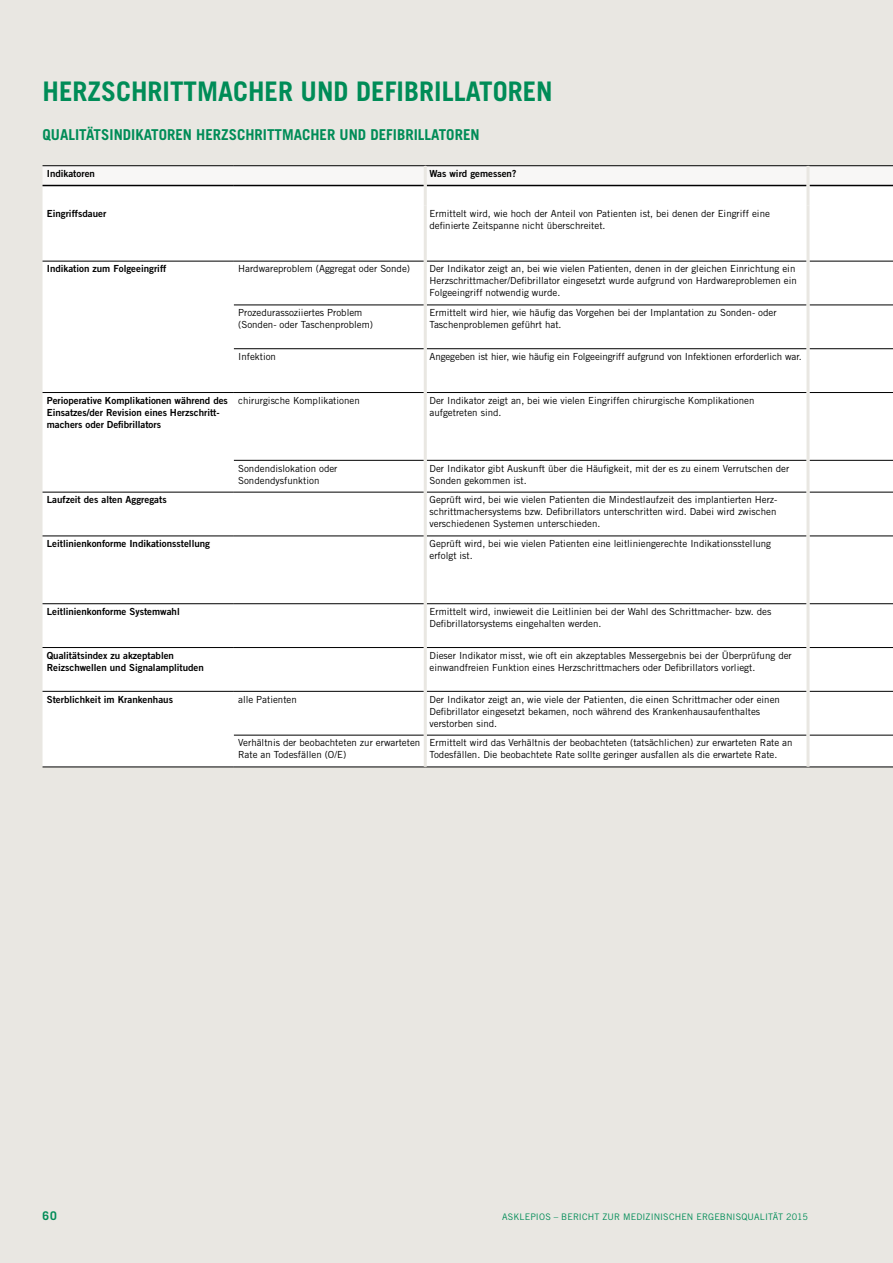
<style>
.page{position:relative;width:893px;height:1263px;background:#e9e7e2}
.page>*{position:absolute;margin:0;border:0;box-sizing:border-box;transform-origin:0 0}
.t1{font:700 27px "Trade Gothic LT Std";color:#008c57}
.t2{font:700 15px "Trade Gothic LT Std";color:#008c57}
.t3{font:700 12px "Trade Gothic LT Std";color:#008c57}
.t4{font:9.75px/12px "Trade Gothic LT Std";color:#000}
.t5{font:9.75px/12px "Trade Gothic LT Std Bd 2";color:#000}
.t6{font:9px "Trade Gothic LT Std";letter-spacing:.015em;color:#008c57}
</style>
<div class="page">
<svg style="left:43px;top:166px;width:850px;height:19px;background:#f1f0f0"></svg>
<div style="left:43px;top:186px;width:850px;height:581px;background:#fff"></div>
<hr style="left:43px;top:392px;width:191px;height:1px;background:#000">
<hr style="left:43px;top:492px;width:191px;height:1px;background:#000">
<hr style="left:43px;top:767px;width:191px;height:1px;background:#000">
<hr style="left:43px;top:165px;width:191px;height:1px;background:#000">
<hr style="left:43px;top:185px;width:191px;height:1px;background:#000">
<hr style="left:234px;top:165px;width:191px;height:1px;background:#000">
<hr style="left:234px;top:185px;width:190px;height:1px;background:#000">
<hr style="left:425px;top:165px;width:383px;height:1px;background:#000">
<hr style="left:427px;top:185px;width:379px;height:1px;background:#000">
<hr style="left:808px;top:165px;width:85px;height:1px;background:#000">
<hr style="left:809px;top:185px;width:84px;height:1px;background:#000">
<hr style="left:43px;top:261px;width:191px;height:1px;background:#000">
<hr style="left:234px;top:261px;width:190px;height:1px;background:#000">
<hr style="left:427px;top:261px;width:379px;height:1px;background:#000">
<hr style="left:809px;top:261px;width:84px;height:1px;background:#000">
<hr style="left:234px;top:305px;width:190px;height:1px;background:#000">
<hr style="left:427px;top:305px;width:379px;height:1px;background:#000">
<hr style="left:809px;top:305px;width:84px;height:1px;background:#000">
<hr style="left:234px;top:348px;width:190px;height:1px;background:#000">
<hr style="left:427px;top:348px;width:379px;height:1px;background:#000">
<hr style="left:809px;top:348px;width:84px;height:1px;background:#000">
<hr style="left:234px;top:392px;width:190px;height:1px;background:#000">
<hr style="left:427px;top:392px;width:379px;height:1px;background:#000">
<hr style="left:809px;top:392px;width:84px;height:1px;background:#000">
<hr style="left:234px;top:460px;width:190px;height:1px;background:#000">
<hr style="left:427px;top:460px;width:379px;height:1px;background:#000">
<hr style="left:809px;top:460px;width:84px;height:1px;background:#000">
<hr style="left:234px;top:492px;width:190px;height:1px;background:#000">
<hr style="left:427px;top:492px;width:379px;height:1px;background:#000">
<hr style="left:809px;top:492px;width:84px;height:1px;background:#000">
<hr style="left:43px;top:536px;width:191px;height:1px;background:#000">
<hr style="left:234px;top:536px;width:190px;height:1px;background:#000">
<hr style="left:427px;top:536px;width:379px;height:1px;background:#000">
<hr style="left:809px;top:536px;width:84px;height:1px;background:#000">
<hr style="left:43px;top:603px;width:191px;height:1px;background:#000">
<hr style="left:234px;top:603px;width:190px;height:1px;background:#000">
<hr style="left:427px;top:603px;width:379px;height:1px;background:#000">
<hr style="left:809px;top:603px;width:84px;height:1px;background:#000">
<hr style="left:43px;top:647px;width:191px;height:1px;background:#000">
<hr style="left:234px;top:647px;width:190px;height:1px;background:#000">
<hr style="left:427px;top:647px;width:379px;height:1px;background:#000">
<hr style="left:809px;top:647px;width:84px;height:1px;background:#000">
<hr style="left:43px;top:691px;width:191px;height:1px;background:#000">
<hr style="left:234px;top:691px;width:190px;height:1px;background:#000">
<hr style="left:427px;top:691px;width:379px;height:1px;background:#000">
<hr style="left:809px;top:691px;width:84px;height:1px;background:#000">
<hr style="left:234px;top:735px;width:190px;height:1px;background:#000">
<hr style="left:427px;top:735px;width:379px;height:1px;background:#000">
<hr style="left:809px;top:735px;width:84px;height:1px;background:#000">
<hr style="left:234px;top:767px;width:191px;height:1px;background:#000">
<hr style="left:425px;top:767px;width:383px;height:1px;background:#000">
<hr style="left:808px;top:767px;width:85px;height:1px;background:#000">
<hr style="left:424px;top:166px;width:3px;height:20px;background:#e9e7e2">
<hr style="left:806px;top:166px;width:3px;height:20px;background:#e9e7e2">
<hr style="left:424px;top:186px;width:3px;height:19px;background:#e9e7e2">
<hr style="left:806px;top:186px;width:3px;height:19px;background:#e9e7e2">
<hr style="left:424px;top:205px;width:3px;height:56px;background:#e9e7e2">
<hr style="left:806px;top:205px;width:3px;height:56px;background:#e9e7e2">
<hr style="left:424px;top:261px;width:3px;height:44px;background:#e9e7e2">
<hr style="left:806px;top:261px;width:3px;height:44px;background:#e9e7e2">
<hr style="left:424px;top:305px;width:3px;height:44px;background:#e9e7e2">
<hr style="left:806px;top:305px;width:3px;height:44px;background:#e9e7e2">
<hr style="left:424px;top:349px;width:3px;height:43px;background:#e9e7e2">
<hr style="left:806px;top:349px;width:3px;height:43px;background:#e9e7e2">
<hr style="left:424px;top:392px;width:3px;height:68px;background:#e9e7e2">
<hr style="left:806px;top:392px;width:3px;height:68px;background:#e9e7e2">
<hr style="left:424px;top:460px;width:3px;height:32px;background:#e9e7e2">
<hr style="left:806px;top:460px;width:3px;height:32px;background:#e9e7e2">
<hr style="left:424px;top:492px;width:3px;height:44px;background:#e9e7e2">
<hr style="left:806px;top:492px;width:3px;height:44px;background:#e9e7e2">
<hr style="left:424px;top:536px;width:3px;height:68px;background:#e9e7e2">
<hr style="left:806px;top:536px;width:3px;height:68px;background:#e9e7e2">
<hr style="left:424px;top:604px;width:3px;height:43px;background:#e9e7e2">
<hr style="left:806px;top:604px;width:3px;height:43px;background:#e9e7e2">
<hr style="left:424px;top:647px;width:3px;height:44px;background:#e9e7e2">
<hr style="left:806px;top:647px;width:3px;height:44px;background:#e9e7e2">
<hr style="left:424px;top:691px;width:3px;height:44px;background:#e9e7e2">
<hr style="left:806px;top:691px;width:3px;height:44px;background:#e9e7e2">
<hr style="left:424px;top:735px;width:3px;height:32px;background:#e9e7e2">
<hr style="left:806px;top:735px;width:3px;height:32px;background:#e9e7e2">
<h1 class="t1" style="left:43px;top:75px;width:512px">HERZSCHRITTMACHER UND DEFIBRILLATOREN</h1>
<h2 class="t2" style="left:43px;top:125px;width:439px">QUALITÄTSINDIKATOREN HERZSCHRITTMACHER UND DEFIBRILLATOREN</h2>
<p class="t5" style="left:47px;top:167px;width:50px">Indikatoren</p>
<p class="t5" style="left:429px;top:167px;width:88px">Was wird gemessen?</p>
<p class="t5" style="left:47px;top:207px;width:61px">Eingriffsdauer</p>
<p class="t4" style="left:429px;top:207px;width:342px">Ermittelt wird, wie hoch der Anteil von Patienten ist, bei denen der Eingriff eine definierte Zeitspanne nicht überschreitet.</p>
<p class="t5" style="left:47px;top:263px;width:121px">Indikation zum Folgeeingriff</p>
<p class="t4" style="left:238px;top:263px;width:173px">Hardwareproblem (Aggregat oder Sonde)</p>
<p class="t4" style="left:429px;top:263px;width:369px">Der Indikator zeigt an, bei wie vielen Patienten, denen in der gleichen Einrichtung ein<br>Herzschrittmacher/Defibrillator eingesetzt wurde aufgrund von Hardwareproblemen ein<br>Folgeeingriff notwendig wurde.</p>
<p class="t4" style="left:238px;top:307px;width:137px">Prozedurassoziiertes Problem (Sonden- oder Taschenproblem)</p>
<p class="t4" style="left:429px;top:307px;width:349px">Ermittelt wird hier, wie häufig das Vorgehen bei der Implantation zu Sonden- oder<br>Taschenproblemen geführt hat.</p>
<p class="t4" style="left:238px;top:350px;width:39px">Infektion</p>
<p class="t4" style="left:429px;top:350px;width:374px">Angegeben ist hier, wie häufig ein Folgeeingriff aufgrund von Infektionen erforderlich war.</p>
<p class="t5" style="left:47px;top:394px;width:183px">Perioperative Komplikationen während des<br>Einsatzes/der Revision eines Herzschritt&shy;machers oder Defibrillators</p>
<p class="t4" style="left:238px;top:394px;width:123px">chirurgische Komplikationen</p>
<p class="t4" style="left:429px;top:394px;width:326px">Der Indikator zeigt an, bei wie vielen Eingriffen chirurgische Komplikationen aufgetreten sind.</p>
<p class="t4" style="left:238px;top:462px;width:101px">Sondendislokation oder<br>Sondendysfunktion</p>
<p class="t4" style="left:429px;top:462px;width:361px">Der Indikator gibt Auskunft über die Häufigkeit, mit der es zu einem Verrutschen der<br>Sonden gekommen ist.</p>
<p class="t5" style="left:47px;top:494px;width:121px">Laufzeit des alten Aggregats</p>
<p class="t4" style="left:429px;top:494px;width:349px;text-align:justify">Geprüft wird, bei wie vielen Patienten die Mindestlaufzeit des implantierten Herz&shy;schrittmachersystems bzw. Defibrillators unterschritten wird. Dabei wird zwischen verschiedenen Systemen unterschieden.</p>
<p class="t5" style="left:47px;top:538px;width:165px">Leitlinienkonforme Indikationsstellung</p>
<p class="t4" style="left:429px;top:538px;width:343px">Geprüft wird, bei wie vielen Patienten eine leitliniengerechte Indikationsstellung erfolgt ist.</p>
<p class="t5" style="left:47px;top:605px;width:134px">Leitlinienkonforme Systemwahl</p>
<p class="t4" style="left:429px;top:605px;width:343px">Ermittelt wird, inwieweit die Leitlinien bei der Wahl des Schrittmacher- bzw. des<br>Defibrillatorsystems eingehalten werden.</p>
<p class="t5" style="left:47px;top:649px;width:159px">Qualitätsindex zu akzeptablen<br>Reizschwellen und Signalamplituden</p>
<p class="t4" style="left:429px;top:649px;width:364px">Dieser Indikator misst, wie oft ein akzeptables Messergebnis bei der Überprüfung der einwandfreien Funktion eines Herzschrittmachers oder Defibrillators vorliegt.</p>
<p class="t5" style="left:47px;top:693px;width:128px">Sterblichkeit im Krankenhaus</p>
<p class="t4" style="left:238px;top:693px;width:60px">alle Patienten</p>
<p class="t4" style="left:429px;top:693px;width:352px">Der Indikator zeigt an, wie viele der Patienten, die einen Schrittmacher oder einen<br>Defibrillator eingesetzt bekamen, noch während des Krankenhausaufenthaltes verstorben sind.</p>
<p class="t4" style="left:238px;top:737px;width:184px">Verhältnis der beobachteten zur erwarteten<br>Rate an Todesfällen (O/E)</p>
<p class="t4" style="left:429px;top:737px;width:365px">Ermittelt wird das Verhältnis der beobachteten (tatsächlichen) zur erwarteten Rate an<br>Todesfällen. Die beobachtete Rate sollte geringer ausfallen als die erwartete Rate.</p>
<p class="t3" style="left:43px;top:1209px;width:16px">60</p>
<p class="t6" style="left:502px;top:1212px;width:307px">ASKLEPIOS – BERICHT ZUR MEDIZINISCHEN ERGEBNISQUALITÄT 2015</p>
</div>
